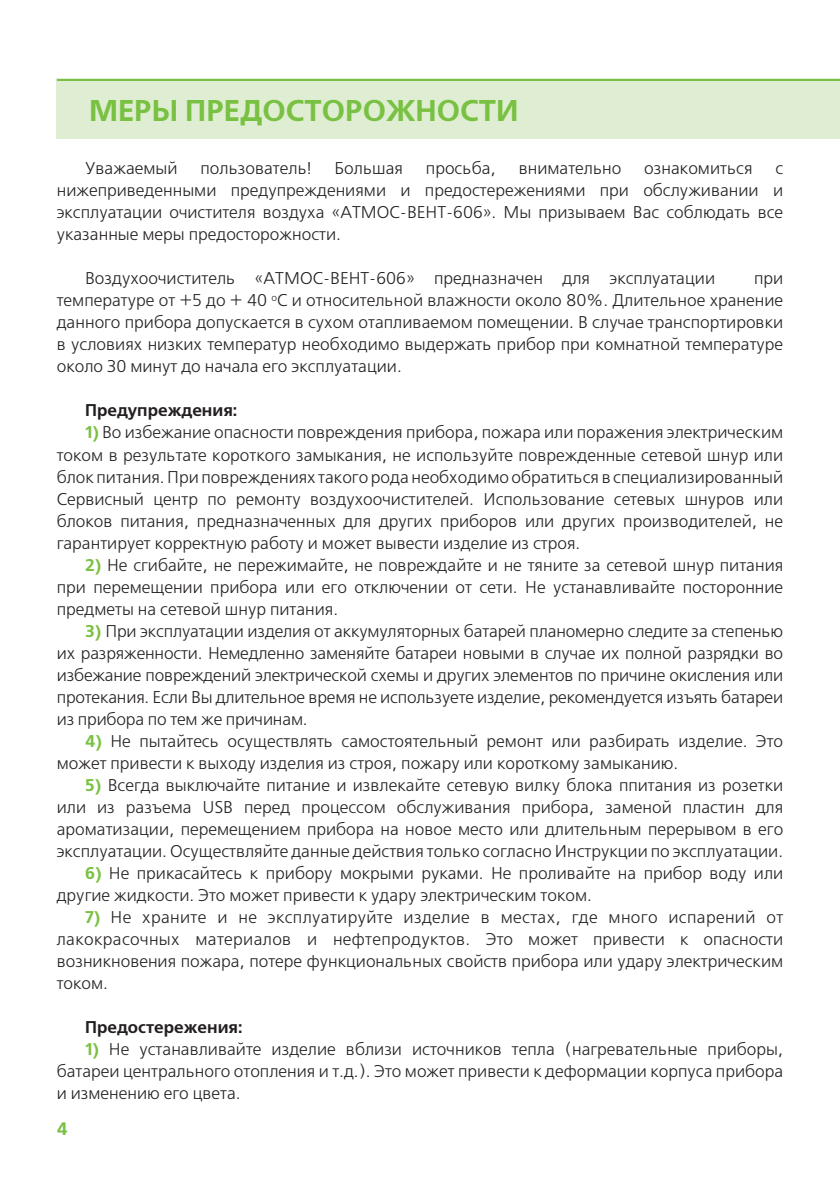
<style>
.page{position:relative;width:840px;height:1191px;background:#fff}
.page>*{position:absolute;margin:0;border:0;box-sizing:border-box;transform-origin:0 0}
.t1{font:700 30px "Free Set C";color:#79c142}
.t2{font:700 18px "Free Set C";color:#79c142}
.t3{font:17px/22px "Free Set C";color:#231f20;text-align:justify}
.t4{font:700 17px "Free Set C";color:#231f20}
.s1{font-weight:700;color:#79c142}
</style>
<div class="page">
<div style="left:57px;top:79px;width:782px;height:60px;background:#dfeed2"></div>
<hr style="left:57px;top:79px;width:782px;height:1px;background:#79c142">
<p class="t1" style="left:89px;top:93px;width:431px">МЕРЫ ПРЕДОСТОРОЖНОСТИ</p>
<p class="t3" style="left:85px;top:158px;width:94px">Уважаемый</p>
<p class="t3" style="left:200px;top:158px;width:113px">пользователь!</p>
<p class="t3" style="left:334px;top:158px;width:70px">Большая</p>
<p class="t3" style="left:425px;top:158px;width:71px">просьба,</p>
<p class="t3" style="left:518px;top:158px;width:104px">внимательно</p>
<p class="t3" style="left:644px;top:158px;width:110px">ознакомиться</p>
<p class="t3" style="left:57px;top:158px;width:727px;text-indent:718px">с нижеприведенными предупреждениями и предостережениями при обслуживании и эксплуатации очистителя воздуха «АТМОС-ВЕНТ-606». Мы призываем Вас соблюдать все указанные меры предосторожности.</p>
<p class="t3" style="left:85px;top:268px;width:631px">Воздухоочиститель «АТМОС-ВЕНТ-606» предназначен для эксплуатации</p>
<p class="t3" style="left:57px;top:268px;width:727px;text-indent:697px">при температуре от +5 до + 40 <sup>o</sup>С и относительной влажности около 80%. Длительное хранение данного прибора допускается в сухом отапливаемом помещении. В случае транспортировки в условиях низких температур необходимо выдержать прибор при комнатной температуре около 30 минут до начала его эксплуатации.</p>
<p class="t4" style="left:85px;top:401px;width:154px">Предупреждения:</p>
<p class="t3" style="left:57px;top:422px;width:727px;text-indent:28px"><span class="s1">1)</span> Во избежание опасности повреждения прибора, пожара или поражения электрическим током в результате короткого замыкания, не используйте поврежденные сетевой шнур или блок питания. При повреждениях такого рода необходимо обратиться в специализированный Сервисный центр по ремонту воздухоочистителей. Использование сетевых шнуров или блоков питания, предназначенных для других приборов или других производителей, не гарантирует корректную работу и может вывести изделие из строя.</p>
<p class="t3" style="left:57px;top:554px;width:727px;text-indent:28px"><span class="s1">2)</span> Не сгибайте, не пережимайте, не повреждайте и не тяните за сетевой шнур питания при перемещении прибора или его отключении от сети. Не устанавливайте посторонние предметы на сетевой шнур питания.</p>
<p class="t3" style="left:57px;top:620px;width:727px;text-indent:28px"><span class="s1">3)</span> При эксплуатации изделия от аккумуляторных батарей планомерно следите за степенью их разряженности. Немедленно заменяйте батареи новыми в случае их полной разрядки во избежание повреждений электрической схемы и других элементов по причине окисления или протекания. Если Вы длительное время не используете изделие, рекомендуется изъять батареи из прибора по тем же причинам.</p>
<p class="t3" style="left:57px;top:730px;width:727px;text-indent:28px"><span class="s1">4)</span> Не пытайтесь осуществлять самостоятельный ремонт или разбирать изделие. Это может привести к выходу изделия из строя, пожару или короткому замыканию.</p>
<p class="t3" style="left:57px;top:774px;width:727px;text-indent:28px"><span class="s1">5)</span> Всегда выключайте питание и извлекайте сетевую вилку блока ппитания из розетки или из разъема USB перед процессом обслуживания прибора, заменой пластин для ароматизации, перемещением прибора на новое место или длительным перерывом в его эксплуатации. Осуществляйте данные действия только согласно Инструкции по эксплуатации.</p>
<p class="t3" style="left:57px;top:862px;width:727px;text-indent:28px"><span class="s1">6)</span> Не прикасайтесь к прибору мокрыми руками. Не проливайте на прибор воду или другие жидкости. Это может привести к удару электрическим током.</p>
<p class="t3" style="left:57px;top:906px;width:727px;text-indent:28px"><span class="s1">7)</span> Не храните и не эксплуатируйте изделие в местах, где много испарений от лакокрасочных материалов и нефтепродуктов. Это может привести к опасности возникновения пожара, потере функциональных свойств прибора или удару электрическим током.</p>
<p class="t4" style="left:85px;top:1017px;width:159px">Предостережения:</p>
<p class="t3" style="left:57px;top:1038px;width:727px;text-indent:28px"><span class="s1">1)</span> Не устанавливайте изделие вблизи источников тепла (нагревательные приборы, батареи центрального отопления и т.д.). Это может привести к деформации корпуса прибора и изменению его цвета.</p>
<p class="t2" style="left:57px;top:1118px;width:13px">4</p>
</div>
